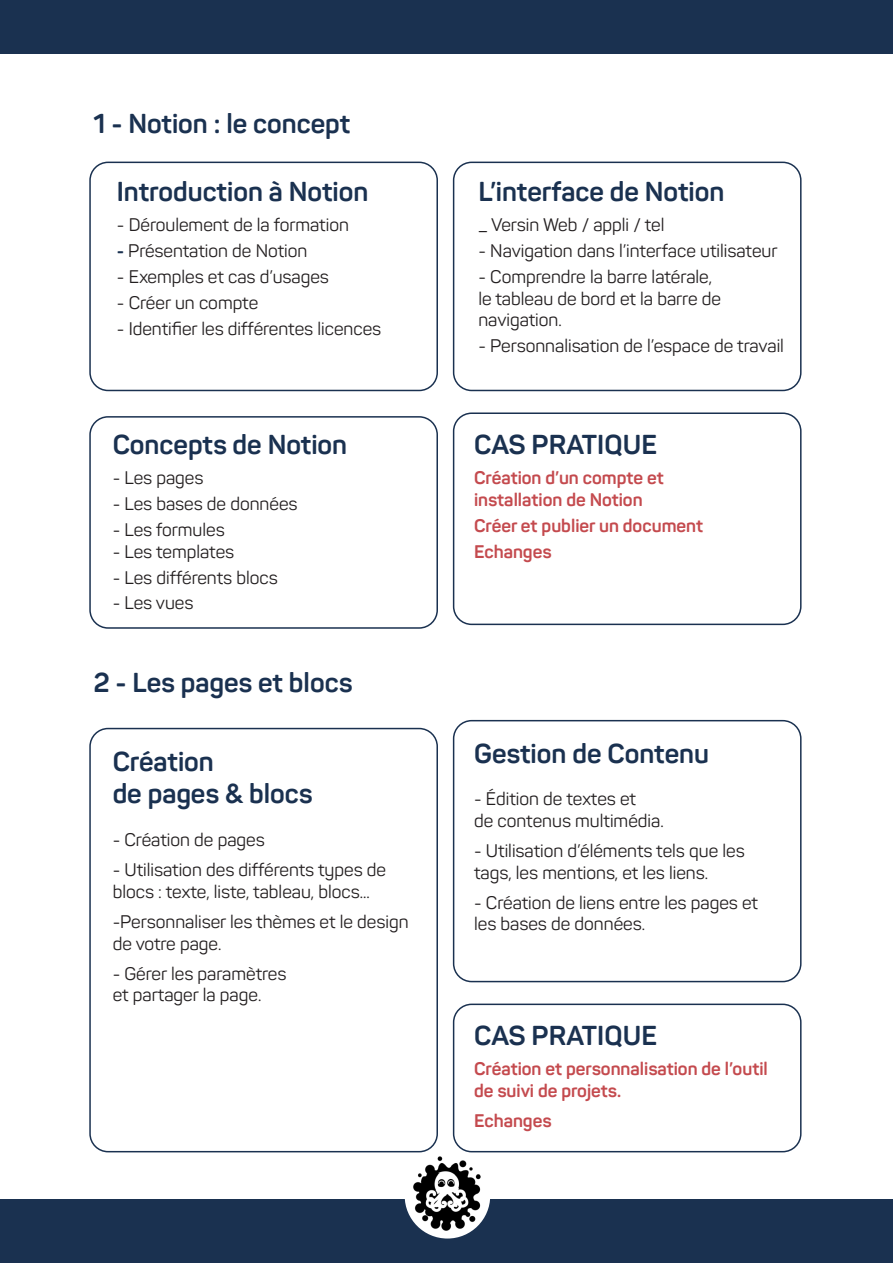
<style>
.page{position:relative;width:893px;height:1263px;background:#fff}
.page>*{position:absolute;margin:0;border:0;box-sizing:border-box;transform-origin:0 0}
.t1{font:700 27px/32.4px "Panton";color:#1a3150}
.t2{font:18px/21.6px "Panton";color:#231f20}
.t3{font:700 18px/21.6px "Panton";color:#c44a4e}
.s1{font-weight:700;color:#1a3150}
</style>
<div class="page">
<div style="left:0;top:0;width:893px;height:54px;background:#1a3150"></div>
<div style="left:0;top:1199px;width:893px;height:64px;background:#1a3150"></div>
<div style="left:405px;top:1153px;width:85px;height:85px;background:#fff;border-radius:50%"></div>
<div style="left:89px;top:162px;width:349px;height:229px;border:2px solid #1a3150;border-radius:18px"></div>
<div style="left:453px;top:162px;width:348px;height:229px;border:2px solid #1a3150;border-radius:18px"></div>
<div style="left:453px;top:412px;width:348px;height:213px;border:2px solid #1a3150;border-radius:18px"></div>
<div style="left:89px;top:416px;width:349px;height:213px;border:2px solid #1a3150;border-radius:18px"></div>
<div style="left:89px;top:728px;width:349px;height:424px;border:2px solid #1a3150;border-radius:18px"></div>
<div style="left:453px;top:720px;width:348px;height:262px;border:2px solid #1a3150;border-radius:18px"></div>
<div style="left:453px;top:1003px;width:348px;height:149px;border:2px solid #1a3150;border-radius:18px"></div>
<img style="left:404px;top:1156px;width:86px;height:75px">
<p class="t1" style="left:94px;top:107px;width:258px">1 - Notion : le concept</p>
<p class="t1" style="left:117px;top:175px;width:253px">Introduction à Notion</p>
<p class="t2" style="left:117px;top:214px;width:234px">- Déroulement de la formation</p>
<p class="t2" style="left:117px;top:240px;width:192px"><span class="s1">-</span> Présentation de Notion</p>
<p class="t2" style="left:117px;top:266px;width:213px">- Exemples et cas d’usages</p>
<p class="t2" style="left:117px;top:292px;width:143px">- Créer un compte</p>
<p class="t2" style="left:117px;top:318px;width:266px">- Identifier les différentes licences</p>
<p class="t1" style="left:113px;top:428px;width:236px">Concepts de Notion</p>
<p class="t2" style="left:113px;top:467px;width:92px">- Les pages</p>
<p class="t2" style="left:113px;top:493px;width:186px">- Les bases de données</p>
<p class="t2" style="left:113px;top:519px;width:113px">- Les formules</p>
<p class="t2" style="left:113px;top:540px;width:123px">- Les templates</p>
<p class="t2" style="left:113px;top:566px;width:166px">- Les différents blocs</p>
<p class="t2" style="left:113px;top:592px;width:82px">- Les vues</p>
<p class="t1" style="left:94px;top:666px;width:260px">2 - Les pages et blocs</p>
<p class="t1" style="left:113px;top:745px;width:201px">Création<br>de pages &amp; blocs</p>
<p class="t2" style="left:113px;top:829px;width:154px">- Création de pages</p>
<p class="t2" style="left:113px;top:859px;width:275px">- Utilisation des différents types de blocs : texte, liste, tableau, blocs...</p>
<p class="t2" style="left:113px;top:911px;width:297px">-Personnaliser les thèmes et le design de votre page.</p>
<p class="t2" style="left:113px;top:963px;width:175px">- Gérer les paramètres et partager la page.</p>
<p class="t1" style="left:478px;top:175px;width:247px">L’interface de Notion</p>
<p class="t2" style="left:478px;top:214px;width:188px">_ Versin Web / appli / tel</p>
<p class="t2" style="left:478px;top:240px;width:301px">- Navigation dans l’interface utilisateur</p>
<p class="t2" style="left:478px;top:266px;width:244px">- Comprendre la barre latérale, le tableau de bord et la barre de navigation.</p>
<p class="t2" style="left:478px;top:335px;width:307px">- Personnalisation de l’espace de travail</p>
<p class="t1" style="left:474px;top:428px;width:184px">CAS PRATIQUE</p>
<p class="t3" style="left:474px;top:467px;width:191px">Création d’un compte et installation de Notion</p>
<p class="t3" style="left:474px;top:515px;width:230px">Créer et publier un document</p>
<p class="t3" style="left:474px;top:540px;width:79px">Echanges</p>
<p class="t1" style="left:474px;top:737px;width:236px">Gestion de Contenu</p>
<p class="t2" style="left:474px;top:788px;width:191px">- Édition de textes et<br>de contenus multimédia.</p>
<p class="t2" style="left:474px;top:840px;width:272px">- Utilisation d’éléments tels que les tags, les mentions, et les liens.</p>
<p class="t2" style="left:474px;top:892px;width:285px">- Création de liens entre les pages et les bases de données.</p>
<p class="t1" style="left:474px;top:1019px;width:184px">CAS PRATIQUE</p>
<p class="t3" style="left:474px;top:1058px;width:295px">Création et personnalisation de l’outil de suivi de projets.</p>
<p class="t3" style="left:474px;top:1110px;width:79px">Echanges</p>
</div>
